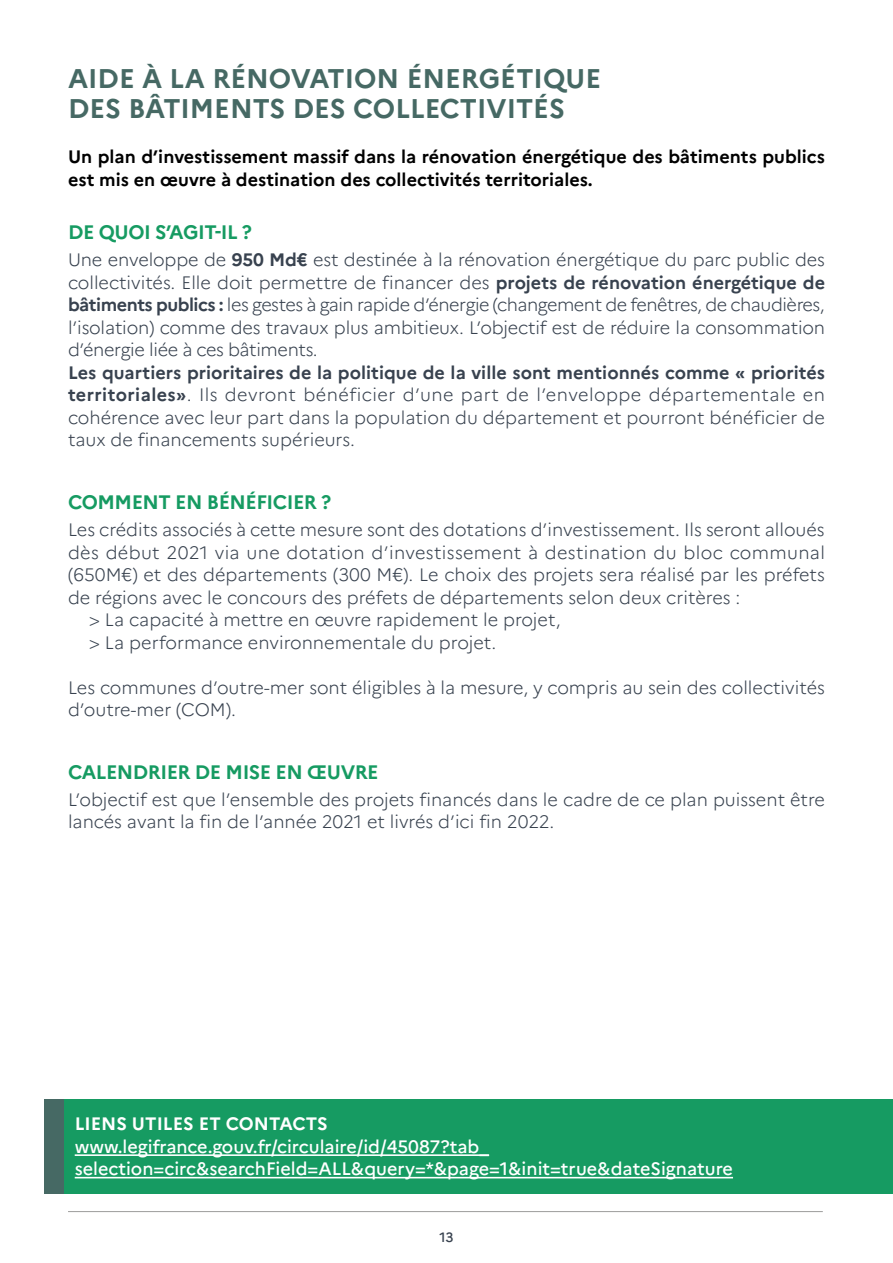
<style>
.page{position:relative;width:893px;height:1263px;background:#fff}
.page>*{position:absolute;margin:0;border:0;box-sizing:border-box;transform-origin:0 0}
.t1{font:700 27px/30px "Marianne";color:#466964}
.t2{font:700 19.5px "Marianne";letter-spacing:-.025em;color:#169b62}
.t3{font:300 18px/22.5px "Marianne";color:#38424f;text-align:justify}
.t4{font:700 18px/22.5px "Marianne";color:#000}
.t5{font:500 18px/22.5px "Marianne";color:#fff}
.t6{font:300 18px "Marianne";letter-spacing:.02em;color:#38424f}
.t7{font:700 18px "Marianne";color:#fff}
.t8{font:500 13.5px "Marianne";color:#38424f}
.s1{font-weight:700}
</style>
<div class="page">
<hr style="left:68px;top:1211px;width:755px;height:1px;background:#9d9d9c">
<div style="left:45px;top:1099px;width:848px;height:94px;background:#169b62"></div>
<div style="left:45px;top:1099px;width:19px;height:94px;background:#466964"></div>
<hr style="left:75px;top:1154px;width:414px;height:2px;background:#fff">
<hr style="left:75px;top:1177px;width:658px;height:1px;background:#fff">
<h1 class="t1" style="left:68px;top:64px;width:535px">AIDE À LA RÉNOVATION ÉNERGÉTIQUE<br>DES BÂTIMENTS DES COLLECTIVITÉS</h1>
<p class="t4" style="left:68px;top:146px;width:758px">Un plan d’investissement massif dans la rénovation énergétique des bâtiments publics est mis en œuvre à destination des collectivités territoriales.</p>
<p class="t2" style="left:68px;top:221px;width:185px">DE QUOI S’AGIT-IL ?</p>
<p class="t3" style="left:68px;top:249px;width:759px">Une enveloppe de <span class="s1">950 Md€</span> est destinée à la rénovation énergétique du parc public des collectivités. Elle doit permettre de financer des <span class="s1">projets de rénovation énergétique de bâtiments publics :</span> les gestes à gain rapide d’énergie (changement de fenêtres, de chaudières, l’isolation) comme des travaux plus ambitieux. L’objectif est de réduire la consommation d’énergie liée à ces bâtiments.</p>
<p class="t3" style="left:68px;top:361px;width:758px"><span class="s1">Les quartiers prioritaires de la politique de la ville sont mentionnés comme « priorités territoriales»</span>. Ils devront bénéficier d’une part de l’enveloppe départementale en cohérence avec leur part dans la population du département et pourront bénéficier de taux de financements supérieurs.</p>
<p class="t2" style="left:68px;top:490px;width:265px">COMMENT EN BÉNÉFICIER ?</p>
<p class="t3" style="left:68px;top:518px;width:758px">Les crédits associés à cette mesure sont des dotations d’investissement. Ils seront alloués</p>
<p class="t6" style="left:68px;top:541px;width:758px">dès début 2021 via une dotation d’investissement à destination du bloc communal</p>
<p class="t3" style="left:68px;top:563px;width:758px">(650M€) et des départements (300 M€). Le choix des projets sera réalisé par les préfets</p>
<p class="t3" style="left:68px;top:586px;width:674px">de régions avec le concours des préfets de départements selon deux critères :</p>
<p class="t3" style="left:89px;top:608px;width:473px">&gt; La capacité à mettre en œuvre rapidement le projet,</p>
<p class="t3" style="left:89px;top:631px;width:409px">&gt; La performance environnementale du projet.</p>
<p class="t3" style="left:68px;top:676px;width:758px">Les communes d’outre-mer sont éligibles à la mesure, y compris au sein des collectivités d’outre-mer (COM).</p>
<p class="t2" style="left:68px;top:760px;width:312px">CALENDRIER DE MISE EN ŒUVRE</p>
<p class="t3" style="left:68px;top:788px;width:758px">L’objectif est que l’ensemble des projets financés dans le cadre de ce plan puissent être lancés avant la fin de l’année 2021 et livrés d’ici fin 2022.</p>
<p class="t7" style="left:75px;top:1113px;width:254px">LIENS UTILES ET CONTACTS</p>
<p class="t5" style="left:75px;top:1135px;width:660px">www.legifrance.gouv.fr/circulaire/id/45087?tab_ selection=circ&amp;searchField=ALL&amp;query=*&amp;page=1&amp;init=true&amp;dateSignature</p>
<p class="t8" style="left:439px;top:1229px;width:16px">13</p>
</div>
